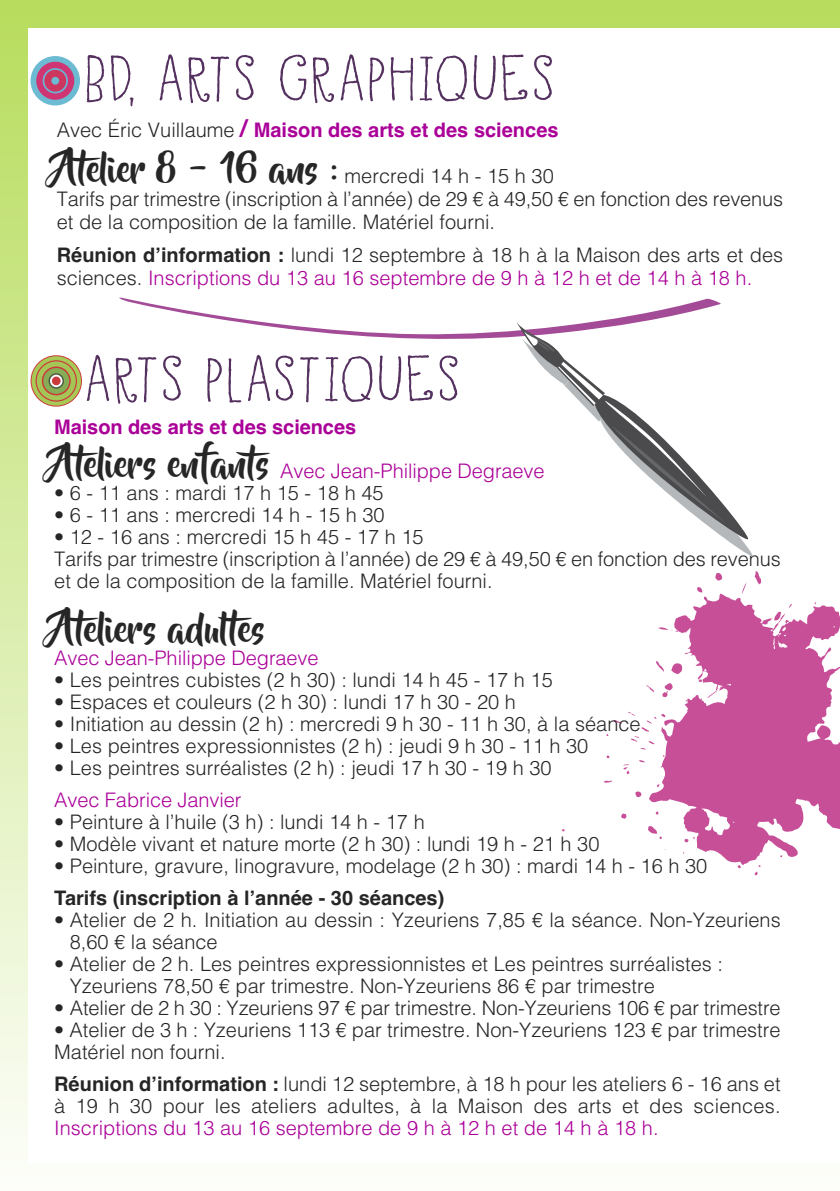
<style>
.page{position:relative;width:840px;height:1191px;background:#fff}
.page>*{position:absolute;margin:0;border:0;box-sizing:border-box;transform-origin:0 0}
.t1{font:56px "DK Honey Dew";letter-spacing:.05em;color:#553160;scale:1.06 1}
.t2{font:36px "Beyond The Mountains";color:#272627}
.t3{font:300 20px/22px "Helvetica";color:#272627}
.t4{font:300 20px "Helvetica";letter-spacing:-.005em;color:#aa0098}
.t5{font:700 20px "Helvetica";letter-spacing:-.005em;color:#aa0098}
.t6{font:700 20px "Helvetica";color:#272627}
.s1{font-weight:300;color:#272627}
.s2{font-size:24px}
.s3{font-family:"Beyond The Mountains";font-weight:400;font-size:36px}
.s4{font-weight:700}
.s5{color:#aa0098}
.s6{font-family:"Beyond The Mountains";font-weight:400;font-size:36px;color:#272627}
</style>
<div class="page">
<div style="left:0;top:0;width:839px;height:1191px;background:linear-gradient(to bottom,#b7dc5d,#fdfefa)"></div>
<div style="left:28px;top:28px;width:811px;height:1134px;background:#fff"></div>
<div style="left:31px;top:56px;width:49px;height:49px;background:#6dbad3;border-radius:50%"></div>
<div style="left:36px;top:62px;width:38px;height:38px;background:#ce3572;border-radius:50%"></div>
<svg style="left:43px;top:68px;width:25px;height:25px"></svg>
<div style="left:44px;top:70px;width:22px;height:22px;background:#cd365e;border-radius:50%"></div>
<div style="left:51px;top:77px;width:8px;height:8px;background:#6dbad3;border-radius:50%"></div>
<svg style="left:31px;top:355px;width:51px;height:51px"></svg>
<svg style="left:32px;top:356px;width:49px;height:50px"></svg>
<svg style="left:36px;top:360px;width:41px;height:42px"></svg>
<div style="left:37px;top:361px;width:39px;height:39px;background:#a5c656;border-radius:50%"></div>
<svg style="left:42px;top:366px;width:29px;height:29px"></svg>
<div style="left:43px;top:368px;width:26px;height:26px;background:#87ac56;border-radius:50%"></div>
<svg style="left:48px;top:373px;width:16px;height:16px"></svg>
<svg style="left:50px;top:375px;width:12px;height:12px"></svg>
<div style="left:52px;top:376px;width:9px;height:9px;background:#cd3a3b;border-radius:50%"></div>
<svg style="left:562px;top:571px;width:277px;height:304px"></svg>
<svg style="left:119px;top:297px;width:633px;height:259px"></svg>
<h1 class="t1" style="left:85px;top:46px;width:443px">BD, ARTS GRAPHIQUES</h1>
<p class="t5" style="left:57px;top:118px;width:503px"><span class="s1">Avec Éric Vuillaume</span> <span class="s2">/</span> Maison des arts et des sciences</p>
<p class="t3" style="left:57px;top:163px;width:727px;line-height:23px"><span class="s3">Atelier 8 - 16 ans :</span> mercredi 14 h - 15 h 30<br>Tarifs par trimestre (inscription à l’année) de 29 € à 49,50 € en fonction des revenus et de la composition de la famille. Matériel fourni.</p>
<p class="t3" style="left:57px;top:242px;width:727px;line-height:23px"><span class="s4">Réunion d’information :</span> lundi 12 septembre à 18 h à la Maison des arts et des sciences. <span class="s5">Inscriptions du 13 au 16 septembre de 9 h à 12 h et de 14 h à 18 h.</span></p>
<h1 class="t1" style="left:85px;top:346px;width:354px">ARTS PLASTIQUES</h1>
<p class="t5" style="left:54px;top:416px;width:303px">Maison des arts et des sciences</p>
<p class="t4" style="left:54px;top:454px;width:491px"><span class="s6">Ateliers enfants</span> Avec Jean-Philippe Degraeve</p>
<p class="t3" style="left:54px;top:481px;width:331px">•6-11ans:mardi17h15-18h45</p>
<p class="t3" style="left:54px;top:503px;width:332px">• 6 - 11 ans : mercredi 14 h - 15 h 30</p>
<p class="t3" style="left:54px;top:525px;width:727px">• 12 - 16 ans : mercredi 15 h 45 - 17 h 15<br>Tarifs par trimestre (inscription à l’année) de 29 € à 49,50 € en fonction des revenus et de la composition de la famille. Matériel fourni.</p>
<h2 class="t2" style="left:54px;top:609px;width:212px">Ateliers adultes</h2>
<p class="t4" style="left:54px;top:640px;width:266px">Avec Jean-Philippe Degraeve</p>
<p class="t3" style="left:54px;top:667px;width:500px">• Les peintres cubistes (2 h 30) : lundi 14 h 45 - 17 h 15</p>
<p class="t3" style="left:54px;top:689px;width:463px">• Espaces et couleurs (2 h 30) : lundi 17 h 30 - 20 h</p>
<p class="t3" style="left:54px;top:711px;width:587px">• Initiation au dessin (2 h) : mercredi 9 h 30 - 11 h 30, à la séance</p>
<p class="t3" style="left:54px;top:733px;width:535px">• Les peintres expressionnistes (2 h) : jeudi 9 h 30 - 11 h 30</p>
<p class="t3" style="left:54px;top:755px;width:498px">• Les peintres surréalistes (2 h) : jeudi 17 h 30 - 19 h 30</p>
<p class="t4" style="left:54px;top:782px;width:189px">Avec Fabrice Janvier</p>
<p class="t3" style="left:54px;top:809px;width:372px">• Peinture à l’huile (3 h) : lundi 14 h - 17 h</p>
<p class="t3" style="left:54px;top:831px;width:546px">• Modèle vivant et nature morte (2 h 30) : lundi 19 h - 21 h 30</p>
<p class="t3" style="left:54px;top:853px;width:654px">• Peinture, gravure, linogravure, modelage (2 h 30) : mardi 14 h - 16 h 30</p>
<p class="t6" style="left:54px;top:886px;width:391px">Tarifs (inscription à l’année - 30 séances)</p>
<p class="t3" style="left:70px;top:907px;width:712px;text-indent:-15px">• Atelier de 2 h. Initiation au dessin : Yzeuriens 7,85 € la séance. Non-Yzeuriens<br>8,60 € la séance</p>
<p class="t3" style="left:70px;top:951px;width:654px;text-indent:-15px">• Atelier de 2 h. Les peintres expressionnistes et Les peintres surréalistes :<br>Yzeuriens 78,50 € par trimestre. Non-Yzeuriens 86 € par trimestre</p>
<p class="t3" style="left:54px;top:995px;width:727px">• Atelier de 2 h 30 : Yzeuriens 97 € par trimestre. Non-Yzeuriens 106 € par trimestre</p>
<p class="t3" style="left:54px;top:1017px;width:727px">• Atelier de 3 h : Yzeuriens 113 € par trimestre. Non-Yzeuriens 123 € par trimestre<br>Matériel non fourni.</p>
<p class="t3" style="left:54px;top:1071px;width:727px"><span class="s4">Réunion d’information :</span> lundi 12 septembre, à 18 h pour les ateliers 6 - 16 ans et à 19 h 30 pour les ateliers adultes, à la Maison des arts et des sciences.</p>
<p class="t4" style="left:54px;top:1110px;width:605px">Inscriptions du 13 au 16 septembre de 9 h à 12 h et de 14 h à 18 h.</p>
</div>
